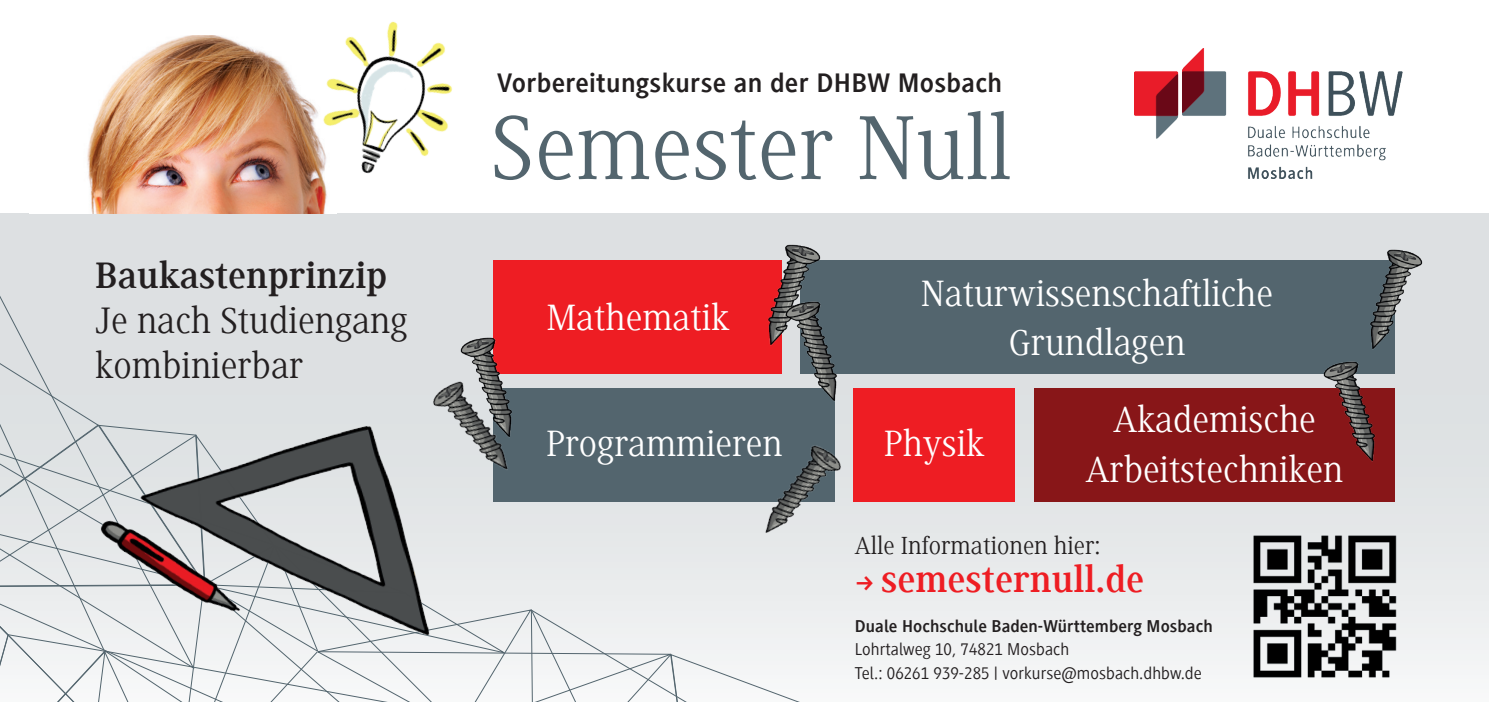
<style>
.page{position:relative;width:1489px;height:702px;background:#fff}
.page>*{position:absolute;margin:0;border:0;box-sizing:border-box;transform-origin:0 0}
.t1{font:93.5px "Generis Serif Com";color:#53656e}
.t2{font:700 38.25px "Generis Serif Com";color:#ee1d23}
.t3{font:37.75px/49.5px "Generis Serif Com";color:#fff;text-align:center}
.t4{font:37.75px/44.8px "Generis Serif Com";color:#231f20}
.t5{font:700 37.75px "Generis Serif Com";color:#231f20}
.t6{font:700 27.5px "Generis Sans Com";letter-spacing:.01em;color:#231f20}
.t7{font:25.5px "Generis Serif Com";color:#231f20}
.t8{font:17.75px/23.5px "Generis Sans Com";letter-spacing:.005em;color:#231f20}
.t9{font:700 17.75px "Generis Sans Com";letter-spacing:.005em;color:#231f20}
.s1{font-family:"FF Dingbests";font-weight:400;font-size:25.5px}
</style>
<div class="page">
<div style="left:0;top:214px;width:1488px;height:488px;background:linear-gradient(to bottom,#d5d7d9,#f1f1f2)"></div>
<img style="left:87px;top:35px;width:201px;height:179px">
<img style="left:1134px;top:49px;width:268px;height:129px">
<img style="left:1247px;top:529px;width:155px;height:155px">
<img style="left:288px;top:21px;width:209px;height:194px">
<div style="left:901px;top:650px;width:66px;height:52px;background:#f5f6f7"></div>
<div style="left:0;top:218px;width:195px;height:109px;background:#dde0e2"></div>
<svg style="left:469px;top:374px;width:432px;height:328px"></svg>
<div style="left:493px;top:261px;width:289px;height:113px;background:#ee1d23"></div>
<div style="left:800px;top:261px;width:594px;height:113px;background:#53656e"></div>
<div style="left:493px;top:388px;width:342px;height:114px;background:#53656e"></div>
<div style="left:853px;top:388px;width:161px;height:114px;background:#ee1d23"></div>
<div style="left:1034px;top:388px;width:360px;height:114px;background:#881618"></div>
<img style="left:469px;top:327px;width:53px;height:61px">
<img style="left:759px;top:234px;width:65px;height:112px">
<img style="left:781px;top:290px;width:65px;height:112px">
<img style="left:1319px;top:361px;width:65px;height:101px">
<img style="left:1360px;top:238px;width:65px;height:112px">
<img style="left:753px;top:425px;width:100px;height:128px">
<img style="left:469px;top:362px;width:49px;height:127px">
<img style="left:0;top:327px;width:469px;height:375px">
<p class="t5" style="left:95px;top:255px;width:293px">Baukastenprinzip</p>
<p class="t4" style="left:95px;top:298px;width:314px">Je nach Studiengang kombinierbar</p>
<p class="t6" style="left:497px;top:68px;width:506px">Vorbereitungskurse an der DHBW Mosbach</p>
<h1 class="t1" style="left:490px;top:96px;width:523px">Semester Null</h1>
<p class="t3" style="left:546px;top:293px;width:184px">Mathematik</p>
<p class="t3" style="left:920px;top:268px;width:353px">Naturwissenschaftliche<br>Grundlagen</p>
<p class="t3" style="left:546px;top:418px;width:238px">Programmieren</p>
<p class="t3" style="left:883px;top:418px;width:102px">Physik</p>
<p class="t3" style="left:1085px;top:395px;width:259px">Akademische<br>Arbeitstechniken</p>
<p class="t7" style="left:854px;top:531px;width:247px">Alle Informationen hier:</p>
<p class="t2" style="left:854px;top:558px;width:291px"><span class="s1">f</span> semesternull.de</p>
<p class="t9" style="left:854px;top:616px;width:359px">Duale Hochschule Baden-Württemberg Mosbach</p>
<p class="t8" style="left:854px;top:637px;width:348px">Lohrtalweg 10, 74821 Mosbach<br>Tel.: 06261 939-285 | vorkurse@mosbach.dhbw.de</p>
</div>
